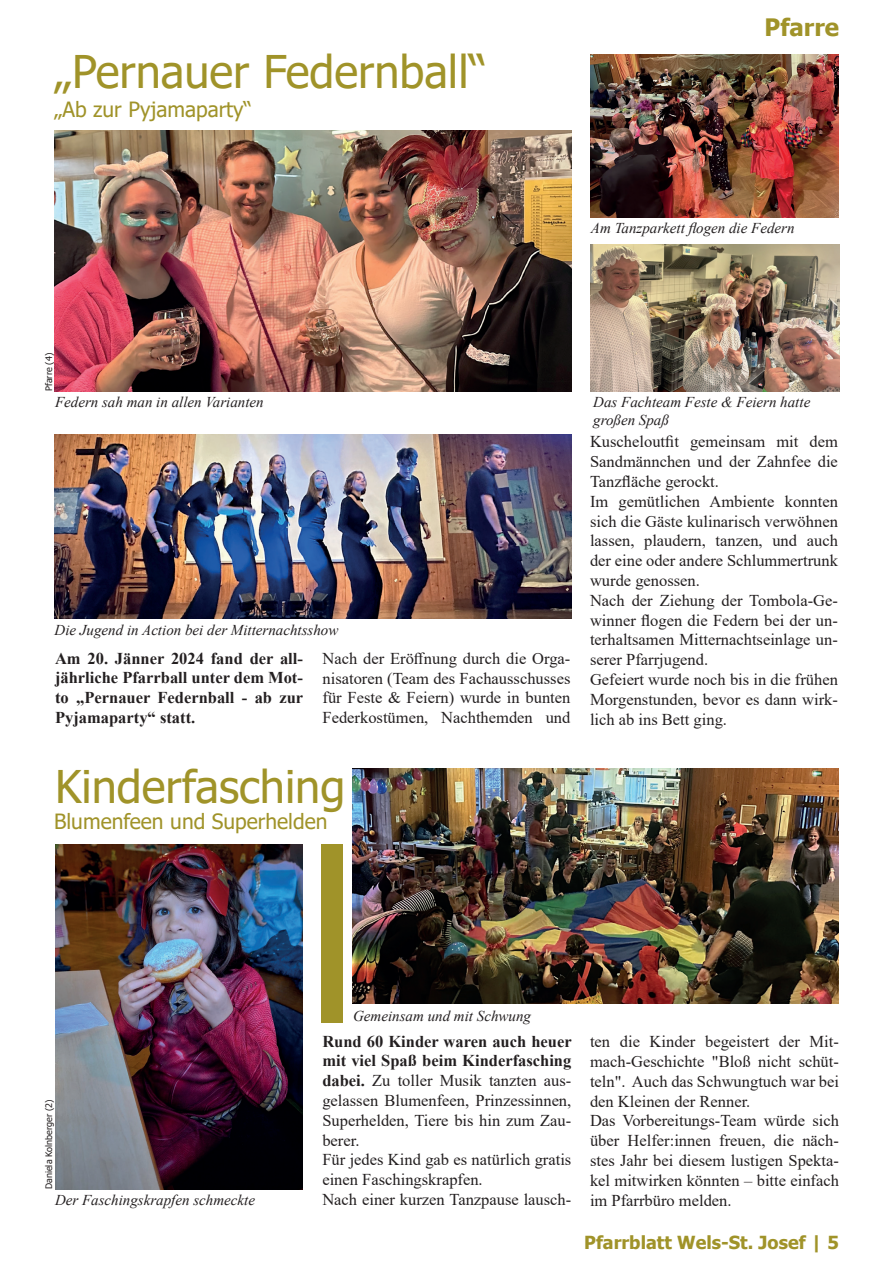
<style>
.page{position:relative;width:893px;height:1263px;background:#fff}
.page>*{position:absolute;margin:0;border:0;box-sizing:border-box;transform-origin:0 0}
.t1{font:45px "Tahoma";color:#a09329}
.t2{font:700 24px "Tahoma";color:#a09329}
.t3{font:21px "Tahoma";color:#a09329}
.t4{font:700 18px "Tahoma";color:#a09329}
.t5{font:16.5px/19.8px "Times New Roman";color:#231f20}
.t6{font:700 16.5px/19.8px "Times New Roman";color:#231f20;text-align:justify}
.t7{font:italic 15px/18px "Times New Roman";color:#231f20}
.t8{font:9px "Tahoma";color:#231f20}
.s1{font-weight:700}
</style>
<div class="page">
<img style="left:590px;top:244px;width:250px;height:147px">
<img style="left:353px;top:768px;width:486px;height:236px">
<img style="left:55px;top:844px;width:248px;height:345px">
<div style="left:321px;top:844px;width:22px;height:178px;background:#a09329"></div>
<img style="left:55px;top:131px;width:517px;height:260px">
<img style="left:54px;top:435px;width:518px;height:183px">
<img style="left:590px;top:54px;width:248px;height:164px">
<h1 class="t1" style="left:54px;top:42px;width:434px">„Pernauer Federnball“</h1>
<p class="t3" style="left:54px;top:95px;width:199px">„Ab zur Pyjamaparty“</p>
<h2 class="t2" style="left:765px;top:11px;width:76px">Pfarre</h2>
<p class="t7" style="left:591px;top:219px;width:205px">Am Tanzparkett flogen die Federn</p>
<p class="t8" style="left:43px;top:391px;width:40px;rotate:-90deg">Pfarre (4)</p>
<p class="t7" style="left:55px;top:393px;width:210px">Federn sah man in allen Varianten</p>
<p class="t7" style="left:55px;top:620px;width:285px">Die Jugend in Action bei der Mitternachtsshow</p>
<p class="t5" style="left:323px;top:648px;width:249px;text-align:justify">Nach der Eröffnung durch die Orga&shy;nisatoren (Team des Fachausschusses für Feste &amp; Feiern) wurde in bunten Federkostümen, Nachthemden und</p>
<p class="t6" style="left:55px;top:648px;width:250px">Am 20. Jänner 2024 fand der all&shy;jährliche Pfarrball unter dem Mot&shy;to „Pernauer Federnball - ab zur Pyjamaparty“ statt.</p>
<h1 class="t1" style="left:55px;top:757px;width:292px">Kinderfasching</h1>
<p class="t3" style="left:54px;top:807px;width:275px">Blumenfeen und Superhelden</p>
<p class="t7" style="left:593px;top:393px;width:219px">Das Fachteam Feste &amp; Feiern hatte großen Spaß</p>
<p class="t5" style="left:590px;top:431px;width:249px">Kuscheloutfit gemeinsam mit dem<br>Sandmännchen und der Zahnfee die<br>Tanzfläche gerockt.<br>Im gemütlichen Ambiente konnten sich die Gäste kulinarisch verwöhnen lassen, plaudern, tanzen, und auch der eine oder andere Schlummertrunk wurde genossen.<br>Nach der Ziehung der Tombola-Ge&shy;winner flogen die Federn bei der un&shy;terhaltsamen Mitternachtseinlage un&shy;serer Pfarrjugend.<br>Gefeiert wurde noch bis in die frühen<br>Morgenstunden, bevor es dann wirk&shy;lich ab ins Bett ging.</p>
<p class="t8" style="left:43px;top:1189px;width:91px;rotate:-90deg">Daniela Kolnberger (2)</p>
<p class="t7" style="left:55px;top:1191px;width:201px">Der Faschingskrapfen schmeckte</p>
<p class="t7" style="left:353px;top:1007px;width:179px">Gemeinsam und mit Schwung</p>
<p class="t5" style="left:322px;top:1031px;width:251px"><span class="s1">Rund 60 Kinder waren auch heuer mit viel Spaß beim Kinderfasching dabei.</span> Zu toller Musik tanzten aus&shy;gelassen Blumenfeen, Prinzessinnen,<br>Superhelden, Tiere bis hin zum Zau&shy;berer.<br>Für jedes Kind gab es natürlich gratis einen Faschingskrapfen.<br>Nach einer kurzen Tanzpause lausch-</p>
<p class="t5" style="left:590px;top:1031px;width:250px">ten die Kinder begeistert der Mit&shy;mach-Geschichte "Bloß nicht schüt&shy;teln". Auch das Schwungtuch war bei den Kleinen der Renner.<br>Das Vorbereitungs-Team würde sich über Helfer:innen freuen, die näch&shy;stes Jahr bei diesem lustigen Spekta&shy;kel mitwirken könnten – bitte einfach im Pfarrbüro melden.</p>
<p class="t4" style="left:584px;top:1230px;width:256px">Pfarrblatt Wels-St. Josef | 5</p>
</div>
